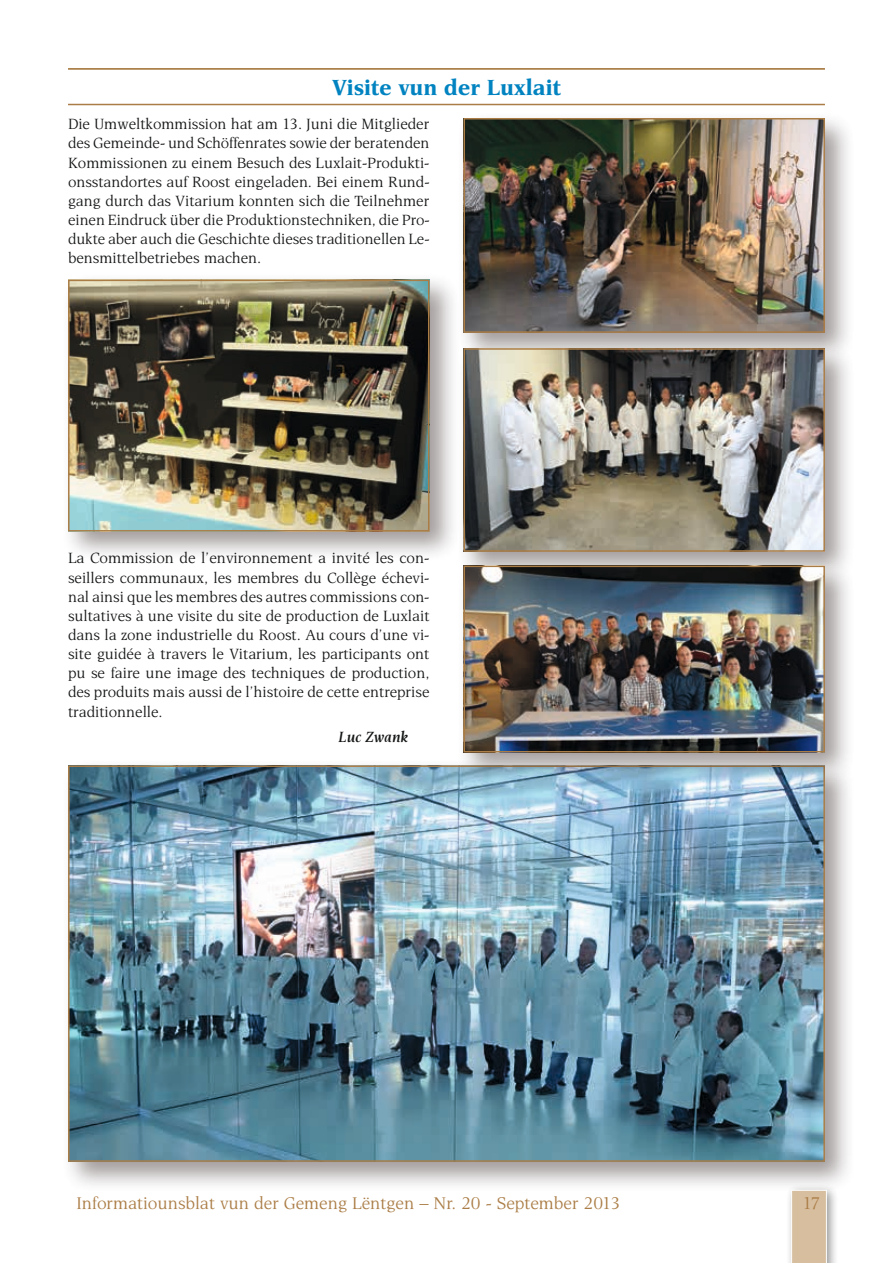
<style>
.page{position:relative;width:893px;height:1263px;background:#fff}
.page>*{position:absolute;margin:0;border:0;box-sizing:border-box;transform-origin:0 0}
.t1{font:700 23.25px "Esperanto";color:#0083c0}
.t2{font:18px "Esperanto";color:#ab7d46}
.t3{font:15.75px/19.2px "Esperanto";color:#151616;text-align:justify}
.t4{font:italic 600 15.75px "Esperanto";color:#151616}
</style>
<div class="page">
<hr style="left:68px;top:68px;width:757px;height:2px;background:#ab7d46">
<hr style="left:68px;top:104px;width:757px;height:1px;background:#ab7d46">
<div style="left:457px;top:111px;width:399px;height:253px;background:#302121;opacity:.45"></div>
<img style="left:466px;top:121px;width:356px;height:209px">
<div style="left:463px;top:118px;width:362px;height:215px;border:2px solid #ab7d46"></div>
<div style="left:61px;top:273px;width:400px;height:289px;background:#302121;opacity:.45"></div>
<img style="left:71px;top:283px;width:355px;height:245px">
<div style="left:68px;top:280px;width:361px;height:251px;border:2px solid #ab7d46"></div>
<div style="left:61px;top:758px;width:795px;height:434px;background:#302121;opacity:.45"></div>
<img style="left:71px;top:768px;width:751px;height:391px">
<div style="left:457px;top:341px;width:399px;height:241px;background:#302121;opacity:.45"></div>
<img style="left:466px;top:351px;width:356px;height:198px">
<div style="left:463px;top:348px;width:362px;height:204px;border:2px solid #ab7d46"></div>
<div style="left:456px;top:558px;width:400px;height:226px;background:#302121;opacity:.45"></div>
<img style="left:466px;top:569px;width:356px;height:180px">
<div style="left:463px;top:566px;width:362px;height:186px;border:2px solid #ab7d46"></div>
<div style="left:785px;top:1184px;width:54px;height:79px;background:#151616;opacity:.45"></div>
<svg style="left:791px;top:1189px;width:36px;height:74px;background:#d9c2a6"></svg>
<h1 class="t1" style="left:332px;top:75px;width:230px">Visite vun der Luxlait</h1>
<p class="t3" style="left:68px;top:114px;width:363px">Die Umweltkommission hat am 13. Juni die Mitglieder des Gemeinde- und Schöffenrates sowie der beratenden Kommissionen zu einem Besuch des Luxlait-Produkti&shy;onsstandortes auf Roost eingeladen. Bei einem Rund&shy;gang durch das Vitarium konnten sich die Teilnehmer einen Eindruck über die Produktionstechniken, die Pro&shy;dukte aber auch die Geschichte dieses traditionellen Le&shy;bensmittelbetriebes machen.</p>
<p class="t3" style="left:68px;top:549px;width:363px">La Commission de l’environnement a invité les con&shy;seillers communaux, les membres du Collège échevi&shy;nal ainsi que les membres des autres commissions con&shy;sultatives à une visite du site de production de Luxlait dans la zone industrielle du Roost. Au cours d’une vi&shy;site guidée à travers le Vitarium, les participants ont pu se faire une image des techniques de production, des produits mais aussi de l’histoire de cette entreprise traditionnelle.</p>
<p class="t4" style="left:339px;top:728px;width:71px">Luc Zwank</p>
<p class="t2" style="left:77px;top:1194px;width:545px">Informatiounsblat vun der Gemeng Lëntgen – Nr. 20 - September 2013</p>
<p class="t2" style="left:802px;top:1194px;width:20px">17</p>
</div>
